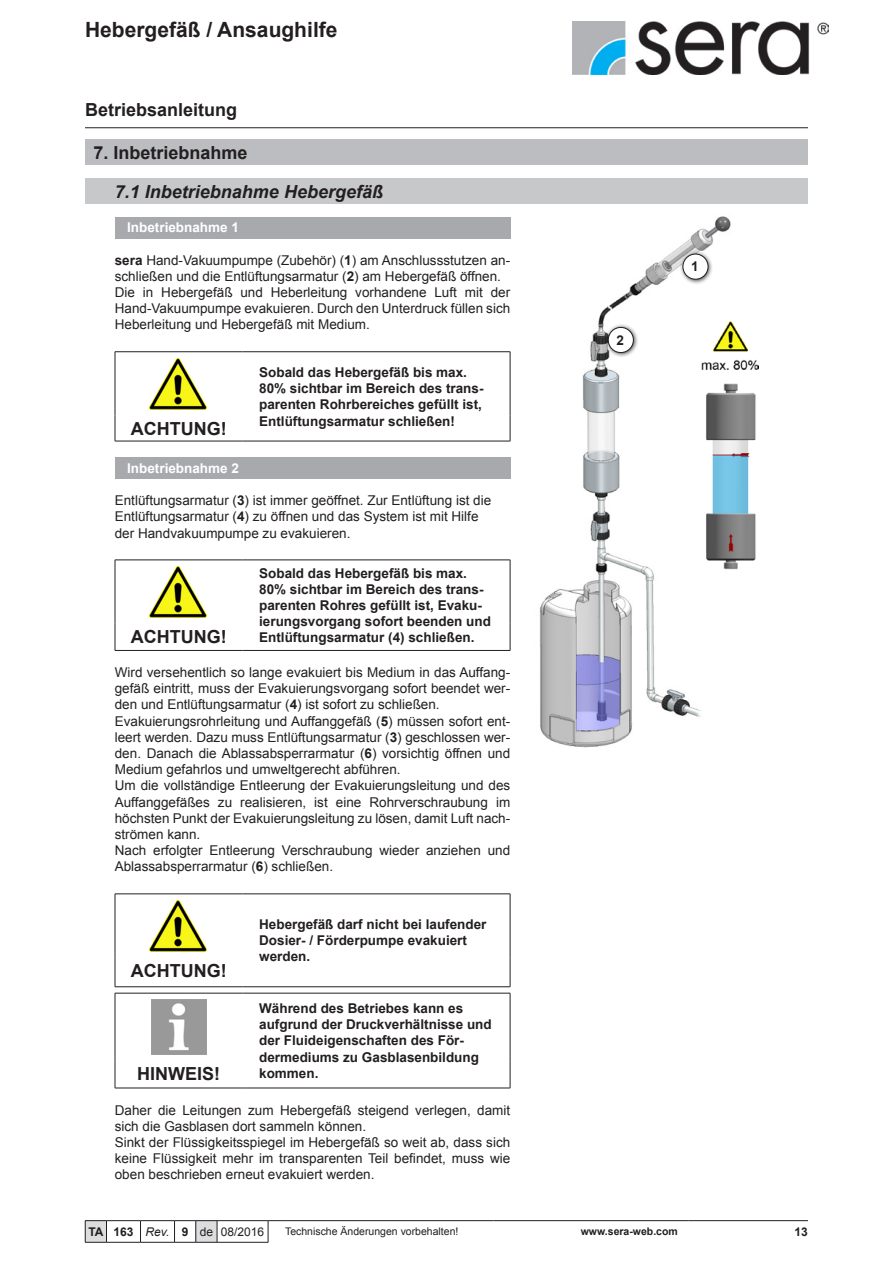
<style>
.page{position:relative;width:893px;height:1263px;background:#fff}
.page>*{position:absolute;margin:0;border:0;box-sizing:border-box;transform-origin:0 0}
.t1{font:700 21px "Arial";color:#231f20}
.t2{font:700 18px "Arial";color:#231f20}
.t3{font:italic 700 18px "Arial";color:#231f20}
.t4{font:13.5px/16.2px "Arial";color:#231f20}
.t5{font:700 13.5px/16.2px "Arial";color:#231f20}
.t6{font:700 13.5px "Arial";color:#fff}
.t7{font:12px "Arial";color:#231f20}
.t8{font:700 12px "Arial";color:#231f20}
.t9{font:10.5px "Arial";color:#231f20}
.t10{font:700 10.5px "Arial";color:#231f20}
.s1{font-weight:700}
.s2{font-style:italic}
</style>
<div class="page">
<hr style="left:285px;top:1220px;width:208px;height:1px;background:#231f20">
<hr style="left:493px;top:1220px;width:196px;height:1px;background:#231f20">
<hr style="left:689px;top:1220px;width:119px;height:1px;background:#231f20">
<hr style="left:106px;top:1220px;width:35px;height:1px;background:#231f20">
<hr style="left:141px;top:1220px;width:34px;height:1px;background:#231f20">
<svg style="left:140px;top:1221px;width:1px;height:21px"></svg>
<hr style="left:217px;top:1220px;width:51px;height:1px;background:#231f20">
<svg style="left:268px;top:1220px;width:17px;height:22px"></svg>
<hr style="left:106px;top:1242px;width:35px;height:1px;background:#231f20">
<hr style="left:141px;top:1242px;width:34px;height:1px;background:#231f20">
<svg style="left:174px;top:1220px;width:44px;height:23px"></svg>
<hr style="left:217px;top:1242px;width:51px;height:1px;background:#231f20">
<svg style="left:85px;top:1220px;width:22px;height:23px"></svg>
<img style="left:573px;top:21px;width:255px;height:54px">
<hr style="left:85px;top:127px;width:723px;height:1px;background:#231f20">
<div style="left:85px;top:140px;width:723px;height:25px;background:#bcbdc0"></div>
<div style="left:115px;top:217px;width:395px;height:21px;background:#a8a9ad"></div>
<hr style="left:115px;top:351px;width:128px;height:1px;background:#231f20">
<hr style="left:115px;top:352px;width:1px;height:63px;background:#231f20">
<hr style="left:243px;top:351px;width:267px;height:1px;background:#231f20">
<hr style="left:510px;top:352px;width:1px;height:63px;background:#231f20">
<svg style="left:115px;top:415px;width:1px;height:26px"></svg>
<svg style="left:510px;top:415px;width:1px;height:26px"></svg>
<hr style="left:115px;top:441px;width:128px;height:1px;background:#231f20">
<hr style="left:243px;top:441px;width:267px;height:1px;background:#231f20">
<img style="left:149px;top:358px;width:58px;height:51px">
<div style="left:115px;top:457px;width:395px;height:22px;background:#a8a9ad"></div>
<hr style="left:115px;top:560px;width:128px;height:1px;background:#231f20">
<hr style="left:115px;top:560px;width:1px;height:64px;background:#231f20">
<hr style="left:243px;top:560px;width:267px;height:1px;background:#231f20">
<hr style="left:510px;top:560px;width:1px;height:64px;background:#231f20">
<svg style="left:115px;top:624px;width:1px;height:26px"></svg>
<svg style="left:510px;top:624px;width:1px;height:26px"></svg>
<hr style="left:115px;top:650px;width:128px;height:1px;background:#231f20">
<hr style="left:243px;top:650px;width:267px;height:1px;background:#231f20">
<img style="left:149px;top:566px;width:58px;height:51px">
<hr style="left:115px;top:893px;width:128px;height:1px;background:#231f20">
<hr style="left:115px;top:894px;width:1px;height:64px;background:#231f20">
<hr style="left:243px;top:893px;width:267px;height:1px;background:#231f20">
<hr style="left:510px;top:894px;width:1px;height:64px;background:#231f20">
<svg style="left:115px;top:958px;width:1px;height:28px"></svg>
<svg style="left:510px;top:958px;width:1px;height:28px"></svg>
<hr style="left:115px;top:986px;width:128px;height:1px;background:#231f20">
<hr style="left:243px;top:986px;width:267px;height:1px;background:#231f20">
<img style="left:149px;top:900px;width:58px;height:51px">
<hr style="left:115px;top:993px;width:128px;height:1px;background:#231f20">
<hr style="left:115px;top:993px;width:1px;height:68px;background:#231f20">
<hr style="left:243px;top:993px;width:267px;height:1px;background:#231f20">
<hr style="left:510px;top:993px;width:1px;height:68px;background:#231f20">
<svg style="left:115px;top:1061px;width:1px;height:27px"></svg>
<svg style="left:510px;top:1061px;width:1px;height:27px"></svg>
<hr style="left:115px;top:1088px;width:128px;height:1px;background:#231f20">
<hr style="left:243px;top:1088px;width:267px;height:1px;background:#231f20">
<img style="left:151px;top:999px;width:55px;height:56px">
<img style="left:539px;top:216px;width:192px;height:532px">
<div style="left:679px;top:250px;width:34px;height:35px;background:#231f20;opacity:.88"></div>
<div style="left:683px;top:254px;width:25px;height:25px;background:#fff;border-radius:50%"></div>
<div style="left:683px;top:254px;width:25px;height:25px;border:1px solid #231f20;border-radius:50%"></div>
<div style="left:605px;top:324px;width:34px;height:34px;background:#231f20;opacity:.88"></div>
<div style="left:608px;top:327px;width:25px;height:26px;background:#fff;border-radius:50%"></div>
<div style="left:608px;top:327px;width:26px;height:26px;border:1px solid #231f20;border-radius:50%"></div>
<div style="left:85px;top:179px;width:723px;height:25px;background:#c7c8ca"></div>
<img style="left:702px;top:319px;width:56px;height:251px">
<h1 class="t1" style="left:85px;top:15px;width:254px">Hebergefäß / Ansaughilfe</h1>
<h2 class="t2" style="left:85px;top:98px;width:154px">Betriebsanleitung</h2>
<h2 class="t2" style="left:94px;top:141px;width:156px">7. Inbetriebnahme</h2>
<h2 class="t3" style="left:115px;top:180px;width:270px">7.1 Inbetriebnahme Hebergefäß</h2>
<p class="t6" style="left:127px;top:219px;width:113px">Inbetriebnahme 1</p>
<p class="t4" style="left:115px;top:252px;width:397px"><span class="s1">sera</span> Hand-Vakuumpumpe (Zubehör) (<span class="s1">1</span>) am Anschlussstutzen an&shy;schließen und die Entlüftungsarmatur (<span class="s1">2</span>) am Hebergefäß öffnen.<br>Die in Hebergefäß und Heberleitung vorhandene Luft mit der Hand-Vakuumpumpe evakuieren. Durch den Unterdruck füllen sich Heberleitung und Hebergefäß mit Medium.</p>
<p class="t5" style="left:259px;top:365px;width:226px">Sobald das Hebergefäß bis max.<br>80% sichtbar im Bereich des trans&shy;parenten Rohrbereiches gefüllt ist, Entlüftungsarmatur schließen!</p>
<h2 class="t2" style="left:131px;top:416px;width:97px">ACHTUNG!</h2>
<p class="t6" style="left:127px;top:459px;width:113px">Inbetriebnahme 2</p>
<p class="t4" style="left:115px;top:492px;width:378px">Entlüftungsarmatur (<span class="s1">3</span>) ist immer geöffnet. Zur Entlüftung ist die<br>Entlüftungsarmatur (<span class="s1">4</span>) zu öffnen und das System ist mit Hilfe der Handvakuumpumpe zu evakuieren.</p>
<p class="t5" style="left:259px;top:565px;width:233px">Sobald das Hebergefäß bis max.<br>80% sichtbar im Bereich des trans&shy;parenten Rohres gefüllt ist, Evaku&shy;ierungsvorgang sofort beenden und</p>
<h2 class="t2" style="left:131px;top:624px;width:97px">ACHTUNG!</h2>
<p class="t5" style="left:259px;top:630px;width:217px">Entlüftungsarmatur (4) schließen.</p>
<p class="t4" style="left:115px;top:664px;width:397px">Wird versehentlich so lange evakuiert bis Medium in das Auffang&shy;gefäß eintritt, muss der Evakuierungsvorgang sofort beendet wer&shy;den und Entlüftungsarmatur (<span class="s1">4</span>) ist sofort zu schließen.<br>Evakuierungsrohrleitung und Auffanggefäß (<span class="s1">5</span>) müssen sofort ent&shy;leert werden. Dazu muss Entlüftungsarmatur (<span class="s1">3</span>) geschlossen wer&shy;den. Danach die Ablassabsperrarmatur (<span class="s1">6</span>) vorsichtig öffnen und Medium gefahrlos und umweltgerecht abführen.<br>Um die vollständige Entleerung der Evakuierungsleitung und des Auffanggefäßes zu realisieren, ist eine Rohrverschraubung im höchsten Punkt der Evakuierungsleitung zu lösen, damit Luft nach&shy;strömen kann.<br>Nach erfolgter Entleerung Verschraubung wieder anziehen und Ablassabsperrarmatur (<span class="s1">6</span>) schließen.</p>
<h2 class="t2" style="left:131px;top:958px;width:97px">ACHTUNG!</h2>
<p class="t5" style="left:259px;top:916px;width:229px">Hebergefäß darf nicht bei laufender<br>Dosier- / Förderpumpe evakuiert werden.</p>
<p class="t5" style="left:259px;top:1001px;width:234px">Während des Betriebes kann es aufgrund der Druckverhältnisse und der Fluideigenschaften des För&shy;dermediums zu Gasblasenbildung</p>
<h2 class="t2" style="left:137px;top:1062px;width:84px">HINWEIS!</h2>
<p class="t5" style="left:259px;top:1065px;width:61px">kommen.</p>
<p class="t4" style="left:115px;top:1102px;width:397px">Daher die Leitungen zum Hebergefäß steigend verlegen, damit sich die Gasblasen dort sammeln können.<br>Sinkt der Flüssigkeitsspiegel im Hebergefäß so weit ab, dass sich keine Flüssigkeit mehr im transparenten Teil befindet, muss wie oben beschrieben erneut evakuiert werden.</p>
<p class="t5" style="left:616px;top:332px;width:9px">2</p>
<p class="t5" style="left:691px;top:259px;width:9px">1</p>
<p class="t7" style="left:89px;top:1224px;width:177px"><span class="s1">TA 163</span> <span class="s2">Rev.</span> <span class="s1">9</span> de 08/2016</p>
<p class="t9" style="left:285px;top:1225px;width:175px">Technische Änderungen vorbehalten!</p>
<p class="t8" style="left:795px;top:1223px;width:15px">13</p>
<p class="t10" style="left:581px;top:1224px;width:99px">www.sera-web.com</p>
</div>
